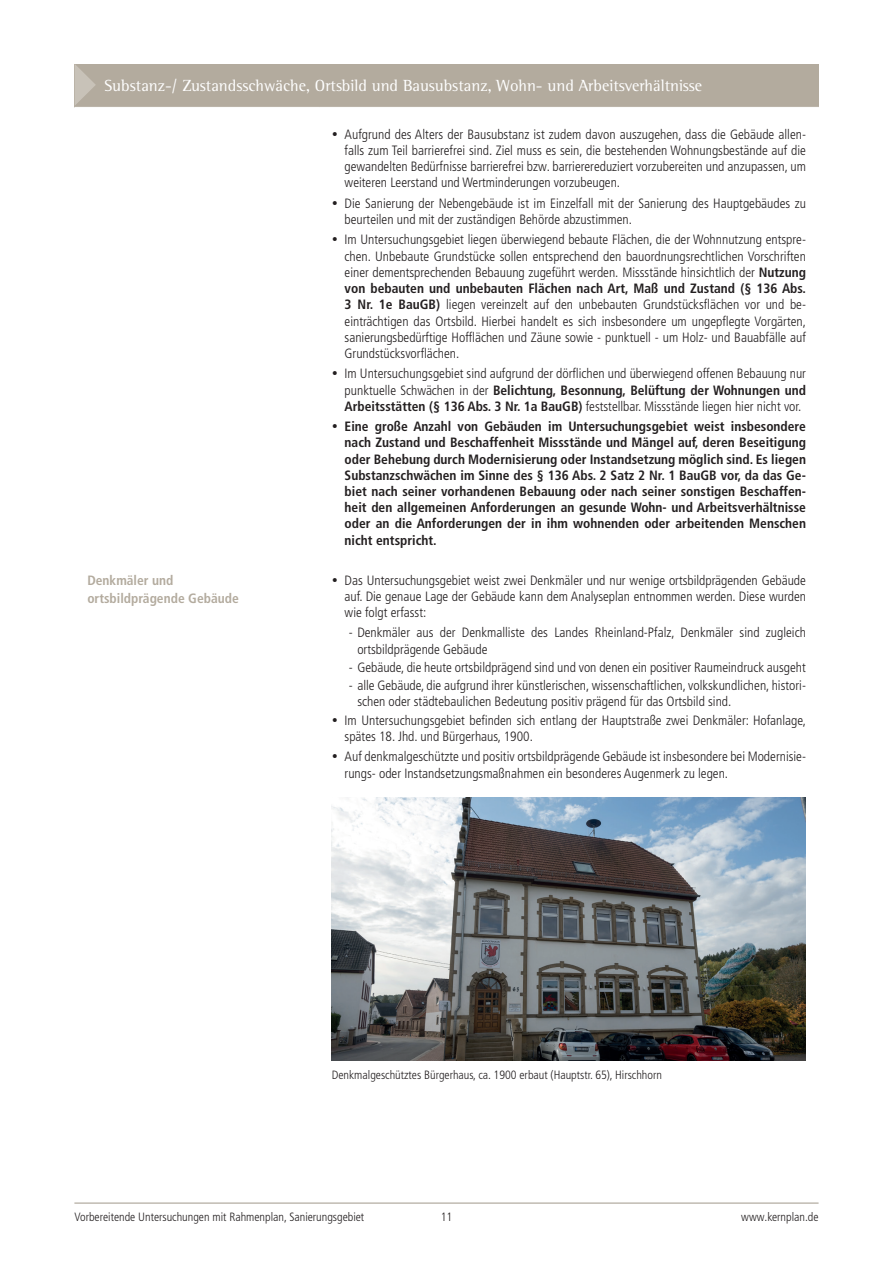
<style>
.page{position:relative;width:893px;height:1263px;background:#fff}
.page>*{position:absolute;margin:0;border:0;box-sizing:border-box;transform-origin:0 0}
.t1{font:16.5px "Rotis Semi Serif Std";color:#fff}
.t2{font:300 condensed 13.5px/16.2px "Frutiger LT Pro";color:#231f20}
.t3{font:700 condensed 13.5px/16.2px "Frutiger LT Pro";color:#231f20;text-align:justify}
.t4{font:700 condensed 13.5px/18px "Frutiger LT Pro";color:#b3ab9e}
.t5{font:300 condensed 12px "Frutiger LT Pro";color:#231f20}
.s1{font-weight:700}
</style>
<div class="page">
<hr style="left:74px;top:1203px;width:745px;height:1px;background:#a1988a">
<div style="left:75px;top:64px;width:744px;height:43px;background:#b3ab9e"></div>
<svg style="left:75px;top:65px;width:21px;height:40px"></svg>
<img style="left:332px;top:797px;width:473px;height:264px">
<p class="t1" style="left:104px;top:76px;width:599px">Substanz-/ Zustandsschwäche, Ortsbild und Bausubstanz, Wohn- und Arbeitsverhältnisse</p>
<p class="t2" style="left:345px;top:126px;width:463px;text-align:justify;text-indent:-13px">• Aufgrund des Alters der Bausubstanz ist zudem davon auszugehen, dass die Gebäude allen&shy;falls zum Teil barrierefrei sind. Ziel muss es sein, die bestehenden Wohnungsbestände auf die gewandelten Bedürfnisse barrierefrei bzw. barrierereduziert vorzubereiten und anzupassen, um weiteren Leerstand und Wertminderungen vorzubeugen.</p>
<p class="t2" style="left:345px;top:195px;width:463px;text-indent:-13px">• Die Sanierung der Nebengebäude ist im Einzelfall mit der Sanierung des Hauptgebäudes zu beurteilen und mit der zuständigen Behörde abzustimmen.</p>
<p class="t2" style="left:345px;top:232px;width:463px;text-align:justify;text-indent:-13px">• Im Untersuchungsgebiet liegen überwiegend bebaute Flächen, die der Wohnnutzung entspre&shy;chen. Unbebaute Grundstücke sollen entsprechend den bauordnungsrechtlichen Vorschriften einer dementsprechenden Bebauung zugeführt werden. Missstände hinsichtlich der <span class="s1">Nutzung von bebauten und unbebauten Flächen nach Art, Maß und Zustand (§ 136 Abs.<br>3 Nr. 1e BauGB)</span> liegen vereinzelt auf den unbebauten Grundstücksflächen vor und be&shy;einträchtigen das Ortsbild. Hierbei handelt es sich insbesondere um ungepflegte Vorgärten, sanierungsbedürftige Hofflächen und Zäune sowie - punktuell - um Holz- und Bauabfälle auf Grundstücksvorflächen.</p>
<p class="t2" style="left:345px;top:366px;width:463px;text-align:justify;text-indent:-13px">• Im Untersuchungsgebiet sind aufgrund der dörflichen und überwiegend offenen Bebauung nur punktuelle Schwächen in der <span class="s1">Belichtung, Besonnung, Belüftung der Wohnungen und Arbeitsstätten (§ 136 Abs. 3 Nr. 1a BauGB)</span> feststellbar. Missstände liegen hier nicht vor.</p>
<p class="t3" style="left:345px;top:418px;width:463px;text-indent:-13px">• Eine große Anzahl von Gebäuden im Untersuchungsgebiet weist insbesondere nach Zustand und Beschaffenheit Missstände und Mängel auf, deren Beseitigung oder Behebung durch Modernisierung oder Instandsetzung möglich sind. Es liegen Substanzschwächen im Sinne des § 136 Abs. 2 Satz 2 Nr. 1 BauGB vor, da das Ge&shy;biet nach seiner vorhandenen Bebauung oder nach seiner sonstigen Beschaffen&shy;heit den allgemeinen Anforderungen an gesunde Wohn- und Arbeitsverhältnisse oder an die Anforderungen der in ihm wohnenden oder arbeitenden Menschen nicht entspricht.</p>
<p class="t4" style="left:87px;top:571px;width:153px">Denkmäler und ortsbildprägende Gebäude</p>
<p class="t2" style="left:345px;top:572px;width:463px;text-align:justify;text-indent:-13px">• Das Untersuchungsgebiet weist zwei Denkmäler und nur wenige ortsbildprägenden Gebäude auf. Die genaue Lage der Gebäude kann dem Analyseplan entnommen werden. Diese wurden wie folgt erfasst:</p>
<p class="t2" style="left:357px;top:625px;width:450px;text-indent:-9px">- Denkmäler aus der Denkmalliste des Landes Rheinland-Pfalz, Denkmäler sind zugleich ortsbildprägende Gebäude</p>
<p class="t2" style="left:349px;top:659px;width:459px">- Gebäude, die heute ortsbildprägend sind und von denen ein positiver Raumeindruck ausgeht</p>
<p class="t2" style="left:357px;top:678px;width:450px;text-indent:-9px">- alle Gebäude, die aufgrund ihrer künstlerischen, wissenschaftlichen, volkskundlichen, histori&shy;schen oder städtebaulichen Bedeutung positiv prägend für das Ortsbild sind.</p>
<p class="t2" style="left:345px;top:712px;width:463px;text-indent:-13px">• Im Untersuchungsgebiet befinden sich entlang der Hauptstraße zwei Denkmäler: Hofanlage, spätes 18. Jhd. und Bürgerhaus, 1900.</p>
<p class="t2" style="left:345px;top:749px;width:463px;text-indent:-13px">• Auf denkmalgeschützte und positiv ortsbildprägende Gebäude ist insbesondere bei Modernisie&shy;rungs- oder Instandsetzungsmaßnahmen ein besonderes Augenmerk zu legen.</p>
<p class="t5" style="left:332px;top:1068px;width:332px">Denkmalgeschütztes Bürgerhaus, ca. 1900 erbaut (Hauptstr. 65), Hirschhorn</p>
<p class="t5" style="left:74px;top:1210px;width:291px">Vorbereitende Untersuchungen mit Rahmenplan, Sanierungsgebiet</p>
<p class="t5" style="left:441px;top:1210px;width:13px">11</p>
<p class="t5" style="left:741px;top:1210px;width:79px">www.kernplan.de</p>
</div>
